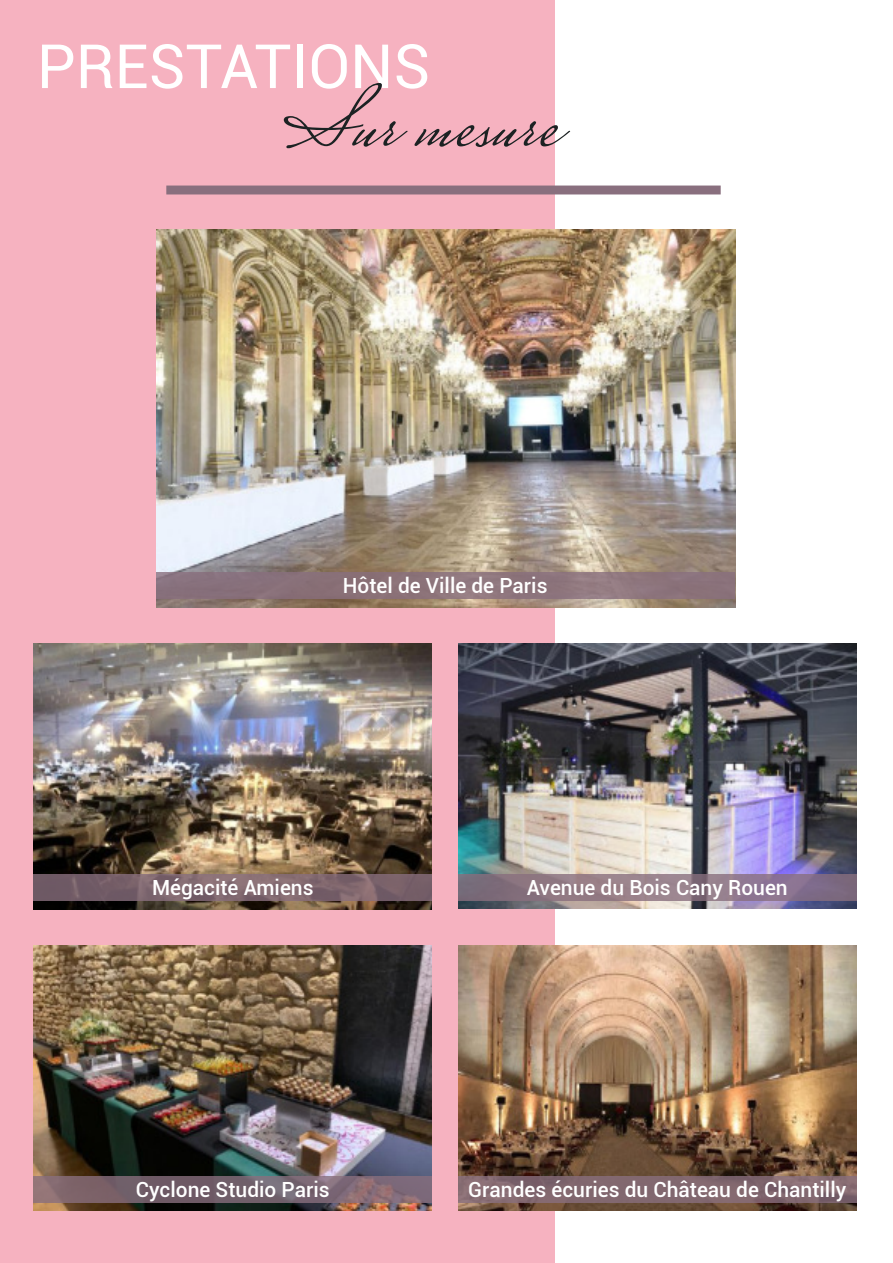
<style>
.page{position:relative;width:893px;height:1263px;background:#fff}
.page>*{position:absolute;margin:0;border:0;box-sizing:border-box;transform-origin:0 0}
.t1{font:86.4px "Mrs Saint Delafield";color:#1c2223}
.t2{font:61.05px "Roboto";color:#fff}
.t3{font:500 20.85px "Roboto";color:#fff}
</style>
<div class="page">
<div style="left:0;top:0;width:554px;height:1263px;background:#f6b2c0"></div>
<div style="left:166px;top:186px;width:555px;height:8px;background:#896f7e"></div>
<img style="left:156px;top:229px;width:579px;height:378px">
<img style="left:458px;top:644px;width:398px;height:265px">
<img style="left:458px;top:945px;width:398px;height:266px">
<img style="left:34px;top:945px;width:398px;height:266px">
<img style="left:34px;top:644px;width:398px;height:265px">
<div style="left:156px;top:572px;width:578px;height:27px;background:#896f7e"></div>
<svg style="left:458px;top:874px;width:398px;height:27px;background:#8c7686"></svg>
<svg style="left:458px;top:1176px;width:398px;height:26px;background:#82676f"></svg>
<svg style="left:34px;top:874px;width:398px;height:27px;background:#7b646c"></svg>
<svg style="left:34px;top:1176px;width:398px;height:26px;background:#7a646f"></svg>
<h2 class="t2" style="left:37px;top:41px;width:395px">PRESTATIONS</h2>
<h1 class="t1" style="left:284px;top:79px;width:277px">Sur mesure</h1>
<p class="t3" style="left:343px;top:577px;width:206px">Hôtel de Ville de Paris</p>
<p class="t3" style="left:152px;top:879px;width:163px">Mégacité Amiens</p>
<p class="t3" style="left:527px;top:879px;width:262px">Avenue du Bois Cany Rouen</p>
<p class="t3" style="left:136px;top:1181px;width:195px">Cyclone Studio Paris</p>
<p class="t3" style="left:468px;top:1181px;width:380px">Grandes écuries du Château de Chantilly</p>
</div>
